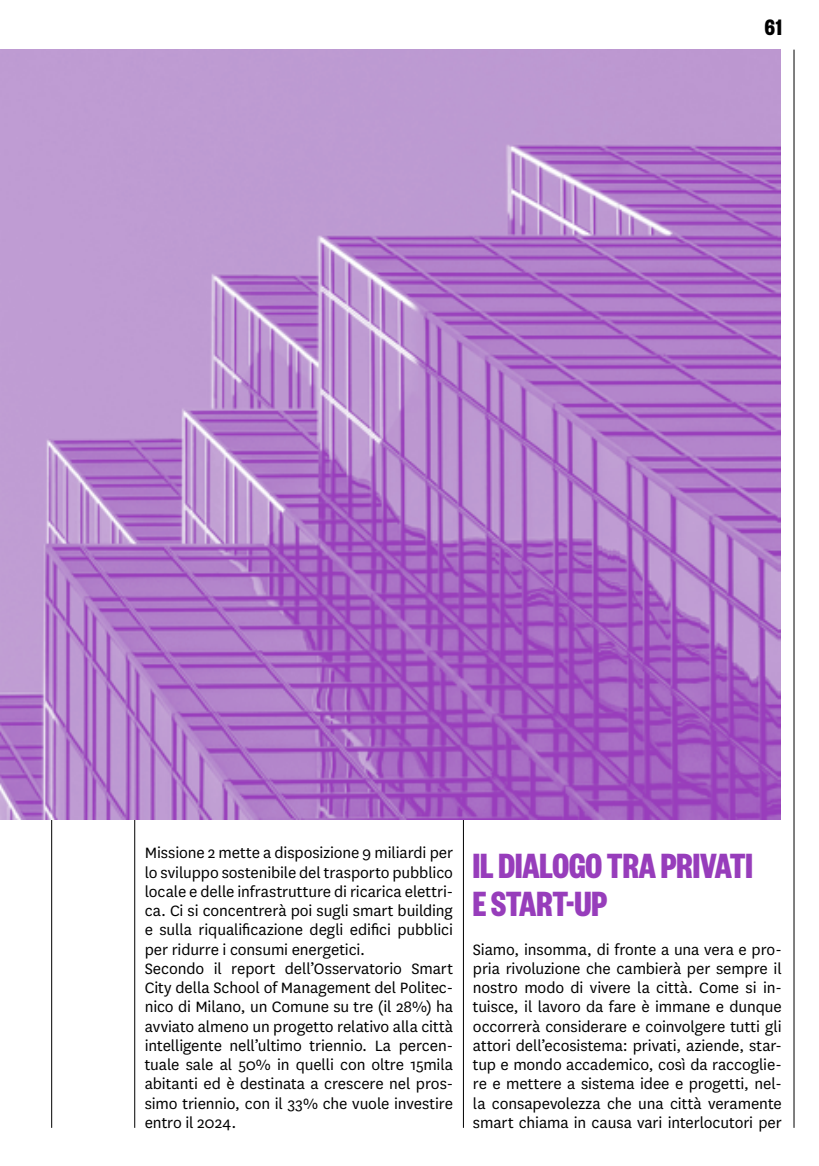
<style>
.page{position:relative;width:819px;height:1166px;background:#fff}
.page>*{position:absolute;margin:0;border:0;box-sizing:border-box;transform-origin:0 0}
.t1{font:700 38.5px/38.5px "Founders Grotesk X Cond";color:#973dbb}
.t2{font:700 24.5px "Founders Grotesk X Cond";color:#000}
.t3{font:17.5px/19.2px "National";letter-spacing:-.005em;color:#000}
</style>
<div class="page">
<hr style="left:51px;top:50px;width:1px;height:1078px;background:#000">
<hr style="left:793px;top:50px;width:1px;height:1078px;background:#000">
<hr style="left:463px;top:50px;width:1px;height:1078px;background:#000">
<hr style="left:134px;top:50px;width:1px;height:1078px;background:#000">
<img style="left:0;top:50px;width:780px;height:770px">
<h2 class="t2" style="left:765px;top:12px;width:18px">61</h2>
<p class="t3" style="left:145px;top:842px;width:310px">Missione 2 mette a disposizione 9 miliardi per lo sviluppo sostenibile del trasporto pubblico locale e delle infrastrutture di ricarica elettri&shy;ca. Ci si concentrerà poi sugli smart building e sulla riqualificazione degli edifici pubblici per ridurre i consumi energetici.<br>Secondo il report dell’Osservatorio Smart City della School of Management del Politec&shy;nico di Milano, un Comune su tre (il 28%) ha avviato almeno un progetto relativo alla città intelligente nell’ultimo triennio. La percen&shy;tuale sale al 50% in quelli con oltre 15mila abitanti ed è destinata a crescere nel pros&shy;simo triennio, con il 33% che vuole investire entro il 2024.</p>
<h1 class="t1" style="left:473px;top:844px;width:281px">IL DIALOGO TRA PRIVATI<br>E START-UP</h1>
<p class="t3" style="left:473px;top:939px;width:310px;text-align:justify">Siamo, insomma, di fronte a una vera e pro&shy;pria rivoluzione che cambierà per sempre il nostro modo di vivere la città. Come si in&shy;tuisce, il lavoro da fare è immane e dunque occorrerà considerare e coinvolgere tutti gli attori dell’ecosistema: privati, aziende, star&shy;tup e mondo accademico, così da raccoglie&shy;re e mettere a sistema idee e progetti, nel&shy;la consapevolezza che una città veramente smart chiama in causa vari interlocutori per</p>
</div>
